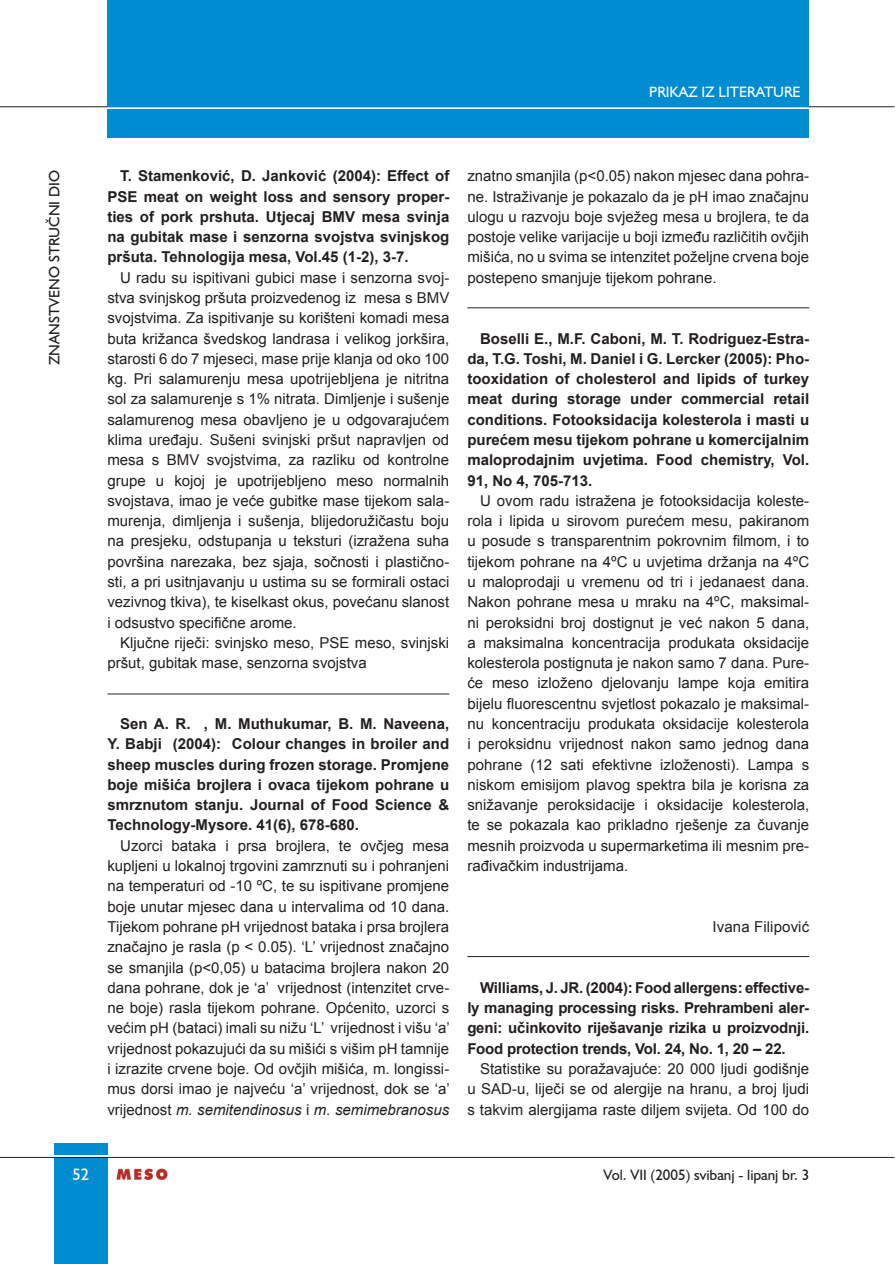
<style>
.page{position:relative;width:895px;height:1264px;background:#fff}
.page>*{position:absolute;margin:0;border:0;box-sizing:border-box;transform-origin:0 0}
.t1{font:16.5px "Humanist 521 BT";color:#fff}
.t2{font:15px/20.2px "Arial";color:#231f20;text-align:justify}
.t3{font:700 15px/20.2px "Arial";color:#231f20;text-align:justify}
.t4{font:15px "Humanist 521 BT";color:#231f20}
.t5{font:15px "Humanist 521 BT";color:#fff}
.s1{font-style:italic}
</style>
<div class="page">
<svg style="left:116px;top:1168px;width:51px;height:12px"></svg>
<div style="left:54px;top:1157px;width:53px;height:107px;background:#008cd0"></div>
<hr style="left:0;top:1157px;width:894px;height:1px;background:#231f20">
<div style="left:54px;top:1143px;width:53px;height:11px;background:#008cd0"></div>
<hr style="left:0;top:106px;width:894px;height:1px;background:#231f20">
<div style="left:107px;top:0;width:702px;height:107px;background:#008cd0"></div>
<div style="left:107px;top:110px;width:702px;height:28px;background:#008cd0"></div>
<hr style="left:107px;top:693px;width:342px;height:1px;background:#231f20">
<hr style="left:467px;top:307px;width:342px;height:1px;background:#231f20">
<hr style="left:467px;top:956px;width:342px;height:1px;background:#231f20">
<p class="t5" style="left:649px;top:83px;width:153px">PRIKAZ IZ LITERATURE</p>
<p class="t4" style="left:45px;top:365px;width:196px;rotate:-90deg">ZNANSTVENO STRUČNI DIO</p>
<p class="t3" style="left:107px;top:166px;width:343px;text-indent:13px">T. Stamenković, D. Janković (2004): Effect of PSE meat on weight loss and sensory proper&shy;ties of pork prshuta. Utjecaj BMV mesa svinja na gubitak mase i senzorna svojstva svinjskog pršuta. Tehnologija mesa, Vol.45 (1-2), 3-7.</p>
<p class="t2" style="left:107px;top:267px;width:343px;text-indent:13px">U radu su ispitivani gubici mase i senzorna svoj&shy;stva svinjskog pršuta proizvedenog iz mesa s BMV svojstvima. Za ispitivanje su korišteni komadi mesa buta križanca švedskog landrasa i velikog jorkšira, starosti 6 do 7 mjeseci, mase prije klanja od oko 100 kg. Pri salamurenju mesa upotrijebljena je nitritna sol za salamurenje s 1% nitrata. Dimljenje i sušenje salamurenog mesa obavljeno je u odgovarajućem klima uređaju. Sušeni svinjski pršut napravljen od mesa s BMV svojstvima, za razliku od kontrolne grupe u kojoj je upotrijebljeno meso normalnih svojstava, imao je veće gubitke mase tijekom sala&shy;murenja, dimljenja i sušenja, blijedoružičastu boju na presjeku, odstupanja u teksturi (izražena suha površina narezaka, bez sjaja, sočnosti i plastično&shy;sti, a pri usitnjavanju u ustima su se formirali ostaci vezivnog tkiva), te kiselkast okus, povećanu slanost i odsustvo specifične arome.</p>
<p class="t2" style="left:107px;top:632px;width:343px;text-indent:13px">Ključne riječi: svinjsko meso, PSE meso, svinjski pršut, gubitak mase, senzorna svojstva</p>
<p class="t3" style="left:107px;top:714px;width:343px;text-indent:13px">Sen A. R. , M. Muthukumar, B. M. Naveena, Y. Babji (2004): Colour changes in broiler and sheep muscles during frozen storage. Promjene boje mišića brojlera i ovaca tijekom pohrane u smrznutom stanju. Journal of Food Science &amp; Technology-Mysore. 41(6), 678-680.</p>
<p class="t2" style="left:107px;top:835px;width:344px;text-indent:13px">Uzorci bataka i prsa brojlera, te ovčjeg mesa kupljeni u lokalnoj trgovini zamrznuti su i pohranjeni na temperaturi od -10 ºC, te su ispitivane promjene boje unutar mjesec dana u intervalima od 10 dana.<br>Tijekom pohrane pH vrijednost bataka i prsa brojlera značajno je rasla (p &lt; 0.05). ‘L’ vrijednost značajno se smanjila (p&lt;0,05) u batacima brojlera nakon 20 dana pohrane, dok je ‘a’ vrijednost (intenzitet crve&shy;ne boje) rasla tijekom pohrane. Općenito, uzorci s većim pH (bataci) imali su nižu ‘L’ vrijednost i višu ‘a’ vrijednost pokazujući da su mišići s višim pH tamnije i izrazite crvene boje. Od ovčjih mišića, m. longissi&shy;mus dorsi imao je najveću ‘a’ vrijednost, dok se ‘a’ vrijednost <span class="s1">m. semitendinosus</span> i <span class="s1">m. semimebranosus</span></p>
<p class="t2" style="left:467px;top:166px;width:343px">znatno smanjila (p&lt;0.05) nakon mjesec dana pohra&shy;ne. Istraživanje je pokazalo da je pH imao značajnu ulogu u razvoju boje svježeg mesa u brojlera, te da postoje velike varijacije u boji između različitih ovčjih mišića, no u svima se intenzitet poželjne crvena boje postepeno smanjuje tijekom pohrane.</p>
<p class="t3" style="left:467px;top:329px;width:343px;text-indent:13px">Boselli E., M.F. Caboni, M. T. Rodriguez-Estra&shy;da, T.G. Toshi, M. Daniel i G. Lercker (2005): Pho&shy;tooxidation of cholesterol and lipids of turkey meat during storage under commercial retail conditions. Fotooksidacija kolesterola i masti u purećem mesu tijekom pohrane u komercijalnim maloprodajnim uvjetima. Food chemistry, Vol.<br>91, No 4, 705-713.</p>
<p class="t2" style="left:467px;top:490px;width:343px;text-indent:13px">U ovom radu istražena je fotooksidacija koleste&shy;rola i lipida u sirovom purećem mesu, pakiranom u posude s transparentnim pokrovnim filmom, i to tijekom pohrane na 4ºC u uvjetima držanja na 4ºC u maloprodaji u vremenu od tri i jedanaest dana.<br>Nakon pohrane mesa u mraku na 4ºC, maksimal&shy;ni peroksidni broj dostignut je već nakon 5 dana, a maksimalna koncentracija produkata oksidacije kolesterola postignuta je nakon samo 7 dana. Pure&shy;će meso izloženo djelovanju lampe koja emitira bijelu fluorescentnu svjetlost pokazalo je maksimal&shy;nu koncentraciju produkata oksidacije kolesterola i peroksidnu vrijednost nakon samo jednog dana pohrane (12 sati efektivne izloženosti). Lampa s niskom emisijom plavog spektra bila je korisna za snižavanje peroksidacije i oksidacije kolesterola, te se pokazala kao prikladno rješenje za čuvanje mesnih proizvoda u supermarketima ili mesnim pre&shy;rađivačkim industrijama.</p>
<p class="t2" style="left:712px;top:916px;width:98px">Ivana Filipović</p>
<p class="t3" style="left:467px;top:978px;width:343px;text-indent:13px">Williams, J. JR. (2004): Food allergens: effective&shy;ly managing processing risks. Prehrambeni aler&shy;geni: učinkovito riješavanje rizika u proizvodnji.<br>Food protection trends, Vol. 24, No. 1, 20 – 22.</p>
<p class="t2" style="left:467px;top:1058px;width:343px;text-indent:13px">Statistike su poražavajuće: 20 000 ljudi godišnje u SAD-u, liječi se od alergije na hranu, a broj ljudi s takvim alergijama raste diljem svijeta. Od 100 do</p>
<p class="t1" style="left:72px;top:1164px;width:18px">52</p>
<p class="t4" style="left:603px;top:1165px;width:207px">Vol. VII (2005) svibanj - lipanj br. 3</p>
</div>
